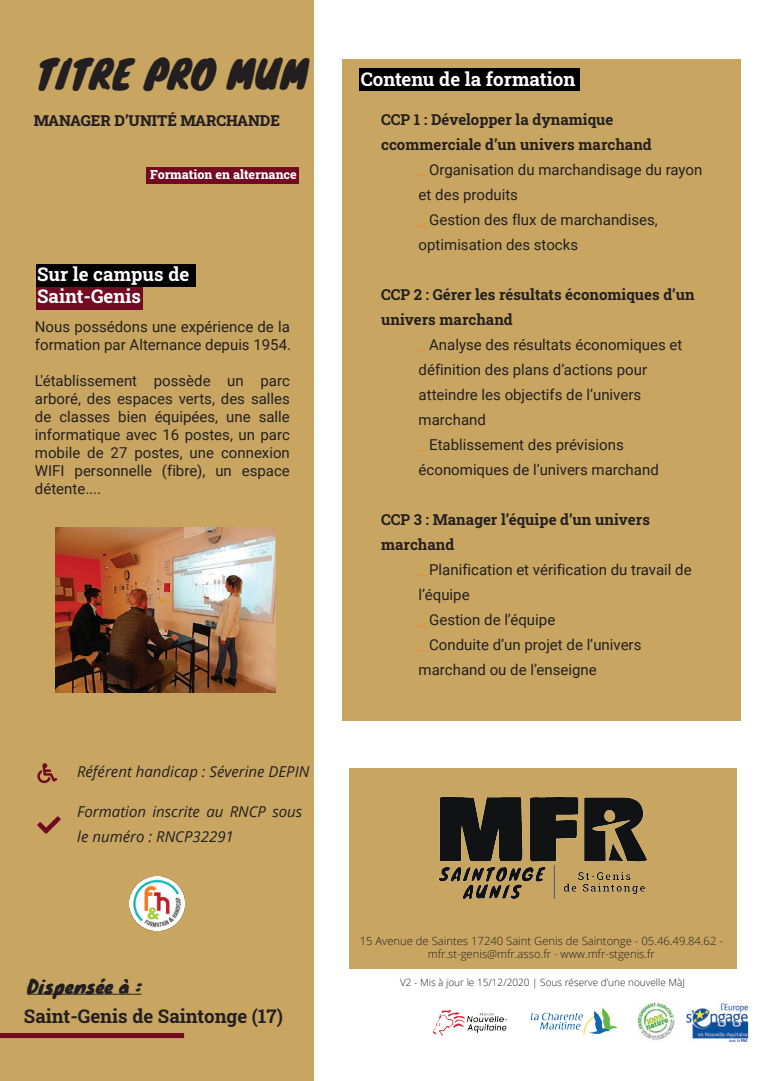
<style>
.page{position:relative;width:773px;height:1081px;background:#fff}
.page>*{position:absolute;margin:0;border:0;box-sizing:border-box;transform-origin:0 0}
.t1{font:38.75px "Knewave";color:#231f20}
.t2{font:700 18.75px/22.5px "Roboto Slab";color:#fff}
.t3{font:700 18.75px "Roboto Slab";color:#231f20}
.t4{font:18.75px "Knewave";color:#231f20}
.t5{font:15px/25px "Roboto";color:#231f20}
.t6{font:700 15px/25px "Roboto Slab";color:#231f20}
.t7{font:italic 15px/25px "Open Sans";color:#231f20}
.t8{font:800 15px "Roboto Slab";color:#231f20}
.t9{font:800 12.5px "Roboto Slab";color:#fff}
.t10{font:300 11.25px/13.5px "Open Sans";color:#231f20;text-align:center}
.t11{font:300 10px "Open Sans";color:#231f20}
.s1{color:#f68926}
</style>
<div class="page">
<div style="left:0;top:0;width:314px;height:1081px;background:#c8a662"></div>
<div style="left:342px;top:59px;width:398px;height:661px;background:#c8a662"></div>
<div style="left:359px;top:68px;width:220px;height:23px;background:#000001"></div>
<div style="left:349px;top:769px;width:387px;height:200px;background:#c8a662"></div>
<hr style="left:27px;top:993px;width:114px;height:1px;background:#231f20">
<div style="left:0;top:1033px;width:184px;height:5px;background:#720b21"></div>
<div style="left:147px;top:167px;width:152px;height:17px;background:#720b21"></div>
<div style="left:36px;top:264px;width:160px;height:23px;background:#000001"></div>
<div style="left:36px;top:287px;width:107px;height:23px;background:#720b21"></div>
<img style="left:56px;top:527px;width:220px;height:165px">
<img style="left:427px;top:768px;width:228px;height:132px">
<img style="left:530px;top:1007px;width:89px;height:29px">
<img style="left:433px;top:1010px;width:74px;height:26px">
<img style="left:686px;top:1004px;width:63px;height:38px">
<img style="left:638px;top:1004px;width:36px;height:37px">
<svg style="left:37px;top:816px;width:24px;height:18px"></svg>
<svg style="left:37px;top:763px;width:20px;height:20px"></svg>
<img style="left:129px;top:876px;width:55px;height:55px">
<h1 class="t1" style="left:36px;top:44px;width:273px">TITRE PRO MUM</h1>
<p class="t8" style="left:34px;top:110px;width:248px">MANAGER D’UNITÉ MARCHANDE</p>
<p class="t9" style="left:150px;top:166px;width:148px">Formation en alternance</p>
<p class="t2" style="left:37px;top:262px;width:154px">Sur le campus de<br>Saint-Genis</p>
<p class="t5" style="left:35px;top:317px;width:258px;line-height:18px">Nous possédons une expérience de la formation par Alternance depuis 1954.</p>
<p class="t5" style="left:35px;top:371px;width:256px;line-height:18px;text-align:justify">L'établissement possède un parc arboré, des espaces verts, des salles de classes bien équipées, une salle informatique avec 16 postes, un parc mobile de 27 postes, une connexion WIFI personnelle (fibre), un espace détente....</p>
<p class="t7" style="left:77px;top:758px;width:234px">Référent handicap : Séverine DEPIN</p>
<p class="t7" style="left:77px;top:798px;width:226px">Formation inscrite au RNCP sous le numéro : RNCP32291</p>
<p class="t4" style="left:27px;top:971px;width:116px">Dispensée à :</p>
<p class="t3" style="left:24px;top:1003px;width:261px">Saint-Genis de Saintonge (17)</p>
<p class="t2" style="left:360px;top:68px;width:216px">Contenu de la formation</p>
<p class="t6" style="left:381px;top:107px;width:272px">CCP 1 : Développer la dynamique ccommerciale d’un univers marchand</p>
<p class="t5" style="left:418px;top:157px;width:285px"><span class="s1">_</span> Organisation du marchandisage du rayon et des produits<br><span class="s1">_</span> Gestion des flux de marchandises, optimisation des stocks</p>
<p class="t6" style="left:381px;top:282px;width:315px">CCP 2 : Gérer les résultats économiques d’un univers marchand</p>
<p class="t5" style="left:418px;top:332px;width:265px"><span class="s1">_</span> Analyse des résultats économiques et définition des plans d’actions pour atteindre les objectifs de l’univers marchand<br><span class="s1">_</span> Etablissement des prévisions économiques de l’univers marchand</p>
<p class="t6" style="left:381px;top:507px;width:270px">CCP 3 : Manager l’équipe d’un univers marchand</p>
<p class="t5" style="left:418px;top:557px;width:274px"><span class="s1">_</span> Planification et vérification du travail de l’équipe<br><span class="s1">_</span> Gestion de l’équipe<br><span class="s1">_</span> Conduite d’un projet de l’univers marchand ou de l’enseigne</p>
<p class="t10" style="left:359px;top:933px;width:365px">15 Avenue de Saintes 17240 Saint Genis de Saintonge - 05.46.49.84.62 - mfr.st-genis@mfr.asso.fr - www.mfr-stgenis.fr</p>
<p class="t11" style="left:400px;top:975px;width:286px">V2 - Mis à jour le 15/12/2020 | Sous réserve d’une nouvelle MàJ</p>
</div>
